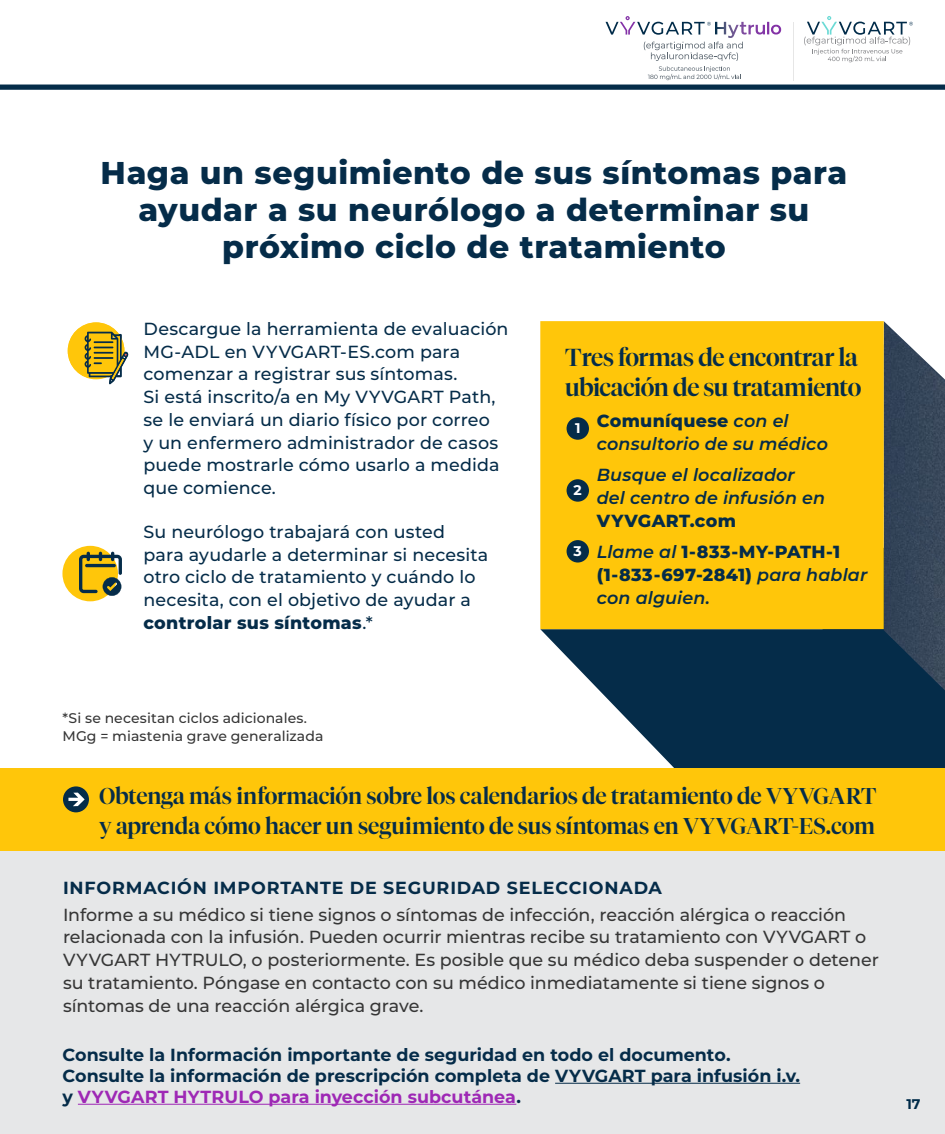
<style>
.page{position:relative;width:945px;height:1134px;background:#fff}
.page>*{position:absolute;margin:0;border:0;box-sizing:border-box;transform-origin:0 0}
.H1_B{font:800 31.5px/36.8px "Montserrat";letter-spacing:.015em;color:#052c49;text-align:center}
.H3_CTA_Box{font:500 24.5px/29.8px "Tiempos Fine";letter-spacing:-.02em;color:#052c49}
.H3_CTA_Box-2{font:500 22.75px/29.8px "Tiempos Fine";letter-spacing:-.005em;color:#052c49}
._01_Body{font:500 17.5px/22.8px "Montserrat";letter-spacing:.01em;color:#052c49}
._05_ISI_Page_Footer{font:500 17.5px/22.8px "Montserrat";letter-spacing:-.005em;color:#363636}
._05_ISI_Page_Footer-2{font:700 17.5px/21px "Montserrat";letter-spacing:.005em;color:#052c49}
._01_Body-2{font:italic 600 17.5px/22.8px "Montserrat";letter-spacing:.01em;color:#052c49}
._01_Body-3{font:800 17.5px/22.8px "Montserrat";letter-spacing:.025em;color:#052c49}
._05_ISI_Page_Footer-3{font:700 17.5px "Montserrat";letter-spacing:.05em;color:#052c49}
._04_Footnotes{font:500 14px/17.5px "Montserrat";letter-spacing:.005em;color:#363636}
.t1{font:700 14px "Montserrat";color:#fff}
.t2{font:700 14px "Montserrat";color:#052c49}
.s1{font-weight:800}
.s2{font-weight:800;font-style:normal}
.s3{font-weight:600;font-style:italic}
.s4{color:#9e28b5}
</style>
<div class="page">
<div style="left:0;top:85px;width:945px;height:5px;background:#052c49"></div>
<div style="left:0;top:850px;width:945px;height:284px;background:#e6e7e8"></div>
<svg style="left:540px;top:629px;width:405px;height:139px;fill:#052c49"></svg>
<img style="left:884px;top:568px;width:61px;height:123px">
<img style="left:884px;top:544px;width:61px;height:24px">
<img style="left:884px;top:321px;width:61px;height:223px">
<div style="left:540px;top:321px;width:344px;height:308px;background:#ffc60a"></div>
<div style="left:567px;top:479px;width:22px;height:23px;background:#052c49;border-radius:50%"></div>
<div style="left:567px;top:417px;width:22px;height:23px;background:#052c49;border-radius:50%"></div>
<div style="left:567px;top:540px;width:22px;height:23px;background:#052c49;border-radius:50%"></div>
<div style="left:62px;top:546px;width:56px;height:55px;background:#ffc60a;border-radius:50%"></div>
<svg style="left:79px;top:552px;width:43px;height:44px"></svg>
<svg style="left:606px;top:16px;width:175px;height:64px"></svg>
<hr style="left:793px;top:22px;width:1px;height:58px;background:#000">
<svg style="left:804px;top:16px;width:109px;height:46px"></svg>
<div style="left:68px;top:323px;width:56px;height:56px;background:#ffc60a;border-radius:50%"></div>
<svg style="left:84px;top:331px;width:44px;height:53px"></svg>
<div style="left:0;top:768px;width:945px;height:82px;background:#ffc60a"></div>
<div style="left:63px;top:786px;width:26px;height:26px;background:#052c49;border-radius:50%"></div>
<svg style="left:68px;top:793px;width:17px;height:13px"></svg>
<hr style="left:555px;top:1083px;width:245px;height:1px;background:#052c49">
<hr style="left:78px;top:1104px;width:438px;height:1px;background:#9e28b5">
<p class="H1_B" style="left:101px;top:153px;width:748px">Haga un seguimiento de sus síntomas para ayudar a su neurólogo a determinar su próximo ciclo de tratamiento</p>
<p class="_01_Body" style="left:144px;top:317px;width:367px">Descargue la herramienta de evaluación MG-ADL en VYVGART-ES.com para comenzar a registrar sus síntomas.<br>Si está inscrito/a en My VYVGART Path, se le enviará un diario físico por correo<br>y un enfermero administrador de casos puede mostrarle cómo usarlo a medida que comience.</p>
<p class="_01_Body" style="left:144px;top:520px;width:346px">Su neurólogo trabajará con usted para ayudarle a determinar si necesita otro ciclo de tratamiento y cuándo lo necesita, con el objetivo de ayudar a <span class="s1">controlar sus síntomas</span>.*</p>
<p class="H3_CTA_Box" style="left:565px;top:342px;width:298px">Tres formas de encontrar la ubicación de su tratamiento</p>
<p class="_01_Body-2" style="left:597px;top:409px;width:233px"><span class="s2">Comuníquese</span> con el consultorio de su médico</p>
<p class="_01_Body-2" style="left:597px;top:463px;width:230px">Busque el localizador del centro de infusión en<br><span class="s2">VYVGART.com</span></p>
<p class="_01_Body-3" style="left:597px;top:540px;width:272px"><span class="s3">Llame al</span> 1-833-MY-PATH-1 (1-833-697-2841) <span class="s3">para hablar con alguien.</span></p>
<p class="t1" style="left:575px;top:418px;width:7px">1</p>
<p class="t1" style="left:574px;top:480px;width:10px">2</p>
<p class="t1" style="left:574px;top:541px;width:10px">3</p>
<p class="_04_Footnotes" style="left:62px;top:709px;width:262px">*Si se necesitan ciclos adicionales.<br>MGg = miastenia grave generalizada</p>
<p class="H3_CTA_Box-2" style="left:99px;top:781px;width:779px">Obtenga más información sobre los calendarios de tratamiento de VYVGART y aprenda cómo hacer un seguimiento de sus síntomas en VYVGART-ES.com</p>
<p class="_05_ISI_Page_Footer-3" style="left:63px;top:875px;width:601px">INFORMACIÓN IMPORTANTE DE SEGURIDAD SELECCIONADA</p>
<p class="_05_ISI_Page_Footer" style="left:63px;top:902px;width:817px">Informe a su médico si tiene signos o síntomas de infección, reacción alérgica o reacción relacionada con la infusión. Pueden ocurrir mientras recibe su tratamiento con VYVGART o VYVGART HYTRULO, o posteriormente. Es posible que su médico deba suspender o detener su tratamiento. Póngase en contacto con su médico inmediatamente si tiene signos o síntomas de una reacción alérgica grave.</p>
<p class="_05_ISI_Page_Footer-2" style="left:62px;top:1043px;width:739px">Consulte la Información importante de seguridad en todo el documento.<br>Consulte la información de prescripción completa de VYVGART para infusión i.v. y <span class="s4">VYVGART HYTRULO para inyección subcutánea</span>.</p>
<p class="t2" style="left:906px;top:1094px;width:16px">17</p>
</div>
